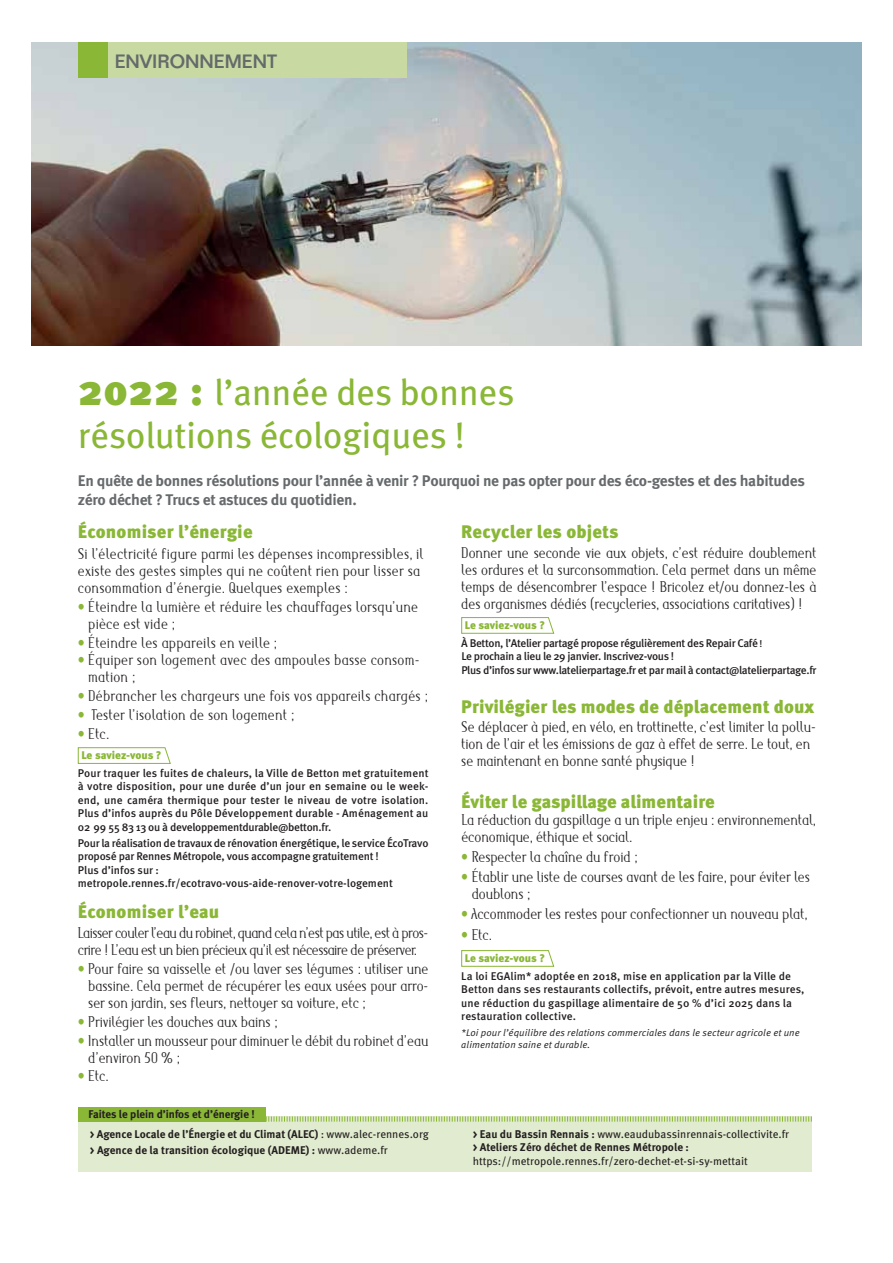
<style>
.page{position:relative;width:893px;height:1263px;background:#fff}
.page>*{position:absolute;margin:0;border:0;box-sizing:border-box;transform-origin:0 0}
.t1{font:36.45px/43.7px "Meta Pro";letter-spacing:-.01em;color:#8ab736}
.t2{font:500 18.9px "Folio Std";color:#656a6a}
.t3{font:900 18.15px "Meta Pro";letter-spacing:.005em;color:#8ab736}
.t4{font:300 16.05px/17px "Maverick";color:#231f20;scale:.88 1}
.t5{font:300 16.05px/17px "Maverick";letter-spacing:.02em;color:#231f20;scale:.88 1}
.t6{font:300 16.05px/17px "Maverick";letter-spacing:-.03em;color:#231f20;scale:.88 1}
.t7{font:700 15.45px/18.5px "Meta Pro";letter-spacing:-.02em;color:#666a6c}
.t8{font:500 11.25px/13.5px "Meta Pro";letter-spacing:-.02em;color:#231f20}
.t9{font:700 11.25px/16.2px "Meta Pro";color:#231f20}
.t10{font:500 11.25px/13.5px "Meta Pro";letter-spacing:.01em;color:#231f20}
.t11{font:11.25px "Meta Pro";color:#231f20}
.t12{font:700 11.25px "Meta";color:#231f20}
.t13{font:900 11.1px "Meta Pro";color:#8ab736}
.t14{font:italic 9.75px/11.7px "Meta Pro";letter-spacing:.01em;color:#231f20}
.s1{font-weight:900;font-size:43.35px}
.s2{font-size:9.75px}
.s3{color:#8ab736}
.s4{font-weight:400}
</style>
<div class="page">
<img style="left:31px;top:43px;width:830px;height:302px">
<div style="left:78px;top:43px;width:32px;height:35px;background:#8ab736"></div>
<div style="left:108px;top:43px;width:299px;height:35px;background:#c8daa2"></div>
<svg style="left:78px;top:747px;width:93px;height:17px"></svg>
<svg style="left:461px;top:617px;width:94px;height:17px"></svg>
<svg style="left:461px;top:950px;width:94px;height:17px"></svg>
<div style="left:78px;top:1116px;width:734px;height:56px;background:#e1ebcf"></div>
<div style="left:78px;top:1107px;width:188px;height:15px;background:#8ab736"></div>
<svg style="left:266px;top:1116px;width:546px;height:6px"></svg>
<p class="t2" style="left:115px;top:51px;width:164px">ENVIRONNEMENT</p>
<h1 class="t1" style="left:78px;top:373px;width:438px"><span class="s1">2022 :</span> l’année des bonnes résolutions écologiques !</h1>
<p class="t7" style="left:78px;top:473px;width:728px">En quête de bonnes résolutions pour l’année à venir ? Pourquoi ne pas opter pour des éco-gestes et des habitudes zéro déchet ? Trucs et astuces du quotidien.</p>
<p class="t3" style="left:461px;top:525px;width:159px">Recycler les objets</p>
<p class="t4" style="left:461px;top:545px;width:405px;text-align:justify">Donner une seconde vie aux objets, c’est réduire doublement les ordures et la surconsommation. Cela permet dans un même temps de désencombrer l’espace ! Bricolez et/ou donnez-les à des organismes dédiés (recycleries, associations caritatives) !</p>
<p class="t13" style="left:465px;top:621px;width:82px">Le saviez-vous ?</p>
<p class="t8" style="left:461px;top:637px;width:357px">À Betton, l’Atelier partagé propose régulièrement des Repair Café <span class="s2">!<br></span>Le prochain a lieu le 29 janvier. Inscrivez-vous !<br>Plus d’infos sur www.latelierpartage.fr et par mail à contact@latelierpartage.fr</p>
<p class="t3" style="left:461px;top:700px;width:354px">Privilégier les modes de déplacement doux</p>
<p class="t4" style="left:461px;top:720px;width:404px">Se déplacer à pied, en vélo, en trottinette, c’est limiter la pollu&shy;tion de l’air et les émissions de gaz à effet de serre. Le tout, en se maintenant en bonne santé physique !</p>
<p class="t3" style="left:461px;top:795px;width:255px">Éviter le gaspillage alimentaire</p>
<p class="t4" style="left:461px;top:813px;width:405px">La réduction du gaspillage a un triple enjeu : environnemental, économique, éthique et social.</p>
<p class="t4" style="left:461px;top:850px;width:202px"><span class="s3">•</span> Respecter la chaîne du froid ;</p>
<p class="t4" style="left:472px;top:870px;width:386px;text-indent:-10px"><span class="s3">•</span> Établir une liste de courses avant de les faire, pour éviter les doublons ;</p>
<p class="t4" style="left:461px;top:907px;width:395px"><span class="s3">•</span> Accommoder les restes pour confectionner un nouveau plat,</p>
<p class="t4" style="left:461px;top:927px;width:36px"><span class="s3">•</span> Etc.</p>
<p class="t13" style="left:465px;top:954px;width:82px">Le saviez-vous ?</p>
<p class="t10" style="left:461px;top:970px;width:345px">La loi EGAlim* adoptée en 2018, mise en application par la Ville de Betton dans ses restaurants collectifs, prévoit, entre autres mesures, une réduction du gaspillage alimentaire de 50 % d’ici 2025 dans la restauration collective.</p>
<p class="t14" style="left:461px;top:1027px;width:340px">*Loi pour l’équilibre des relations commerciales dans le secteur agricole et une alimentation saine et durable.</p>
<p class="t3" style="left:78px;top:525px;width:176px">Économiser l’énergie</p>
<p class="t5" style="left:78px;top:547px;width:394px">Si l’électricité figure parmi les dépenses incompressibles, il existe des gestes simples qui ne coûtent rien pour lisser sa consommation d’énergie. Quelques exemples :</p>
<p class="t5" style="left:88px;top:599px;width:376px;text-indent:-10px"><span class="s3">•</span> Éteindre la lumière et réduire les chauffages lorsqu’une pièce est vide ;</p>
<p class="t5" style="left:78px;top:635px;width:228px"><span class="s3">•</span> Éteindre les appareils en veille ;</p>
<p class="t5" style="left:88px;top:652px;width:378px;text-indent:-10px"><span class="s3">•</span> Équiper son logement avec des ampoules basse consom&shy;mation ;</p>
<p class="t5" style="left:78px;top:688px;width:399px"><span class="s3">•</span> Débrancher les chargeurs une fois vos appareils chargés ;</p>
<p class="t5" style="left:78px;top:707px;width:247px"><span class="s3">•</span> Tester l’isolation de son logement ;</p>
<p class="t4" style="left:78px;top:726px;width:37px"><span class="s3">•</span> Etc.</p>
<p class="t13" style="left:81px;top:751px;width:82px">Le saviez-vous ?</p>
<p class="t8" style="left:78px;top:767px;width:352px;text-align:justify">Pour traquer les fuites de chaleurs, la Ville de Betton met gratuitement à votre disposition, pour une durée d’un jour en semaine ou le week&shy;end, une caméra thermique pour tester le niveau de votre isolation.<br>Plus d’infos auprès du Pôle Développement durable - Aménagement au 02 99 55 83 13 ou à developpementdurable@betton.fr.</p>
<p class="t8" style="left:78px;top:837px;width:352px">Pour la réalisation de travaux de rénovation énergétique, le service ÉcoTravo proposé par Rennes Métropole, vous accompagne gratuitement !<br>Plus d’infos sur : metropole.rennes.fr/ecotravo-vous-aide-renover-votre-logement</p>
<p class="t3" style="left:78px;top:905px;width:143px">Économiser l’eau</p>
<p class="t6" style="left:78px;top:926px;width:400px">Laisser couler l’eau du robinet, quand cela n’est pas utile, est à pros&shy;crire ! L’eau est un bien précieux qu’il est nécessaire de préserver.</p>
<p class="t4" style="left:88px;top:962px;width:388px;text-align:justify;text-indent:-10px"><span class="s3">•</span> Pour faire sa vaisselle et /ou laver ses légumes : utiliser une bassine. Cela permet de récupérer les eaux usées pour arro&shy;ser son jardin, ses fleurs, nettoyer sa voiture, etc ;</p>
<p class="t4" style="left:78px;top:1015px;width:229px"><span class="s3">•</span> Privilégier les douches aux bains ;</p>
<p class="t4" style="left:88px;top:1034px;width:388px;text-indent:-10px"><span class="s3">•</span> Installer un mousseur pour diminuer le débit du robinet d’eau d’environ 50 % ;</p>
<p class="t4" style="left:78px;top:1069px;width:36px"><span class="s3">•</span> Etc.</p>
<p class="t12" style="left:88px;top:1110px;width:168px">Faites le plein d’infos et d’énergie !</p>
<p class="t9" style="left:90px;top:1127px;width:341px">&gt; Agence Locale de l’Énergie et du Climat (ALEC) <span class="s4">: www.alec-rennes.org </span>&gt; Agence de la transition écologique (ADEME) : <span class="s4">www.ademe.fr</span></p>
<p class="t9" style="left:473px;top:1128px;width:318px;line-height:13.5px">&gt; Eau du Bassin Rennais : <span class="s4">www.eaudubassinrennais-collectivite.fr </span>&gt; Ateliers Zéro déchet de Rennes Métropole :</p>
<p class="t11" style="left:473px;top:1157px;width:277px">https://metropole.rennes.fr/zero-dechet-et-si-sy-mettait</p>
</div>
